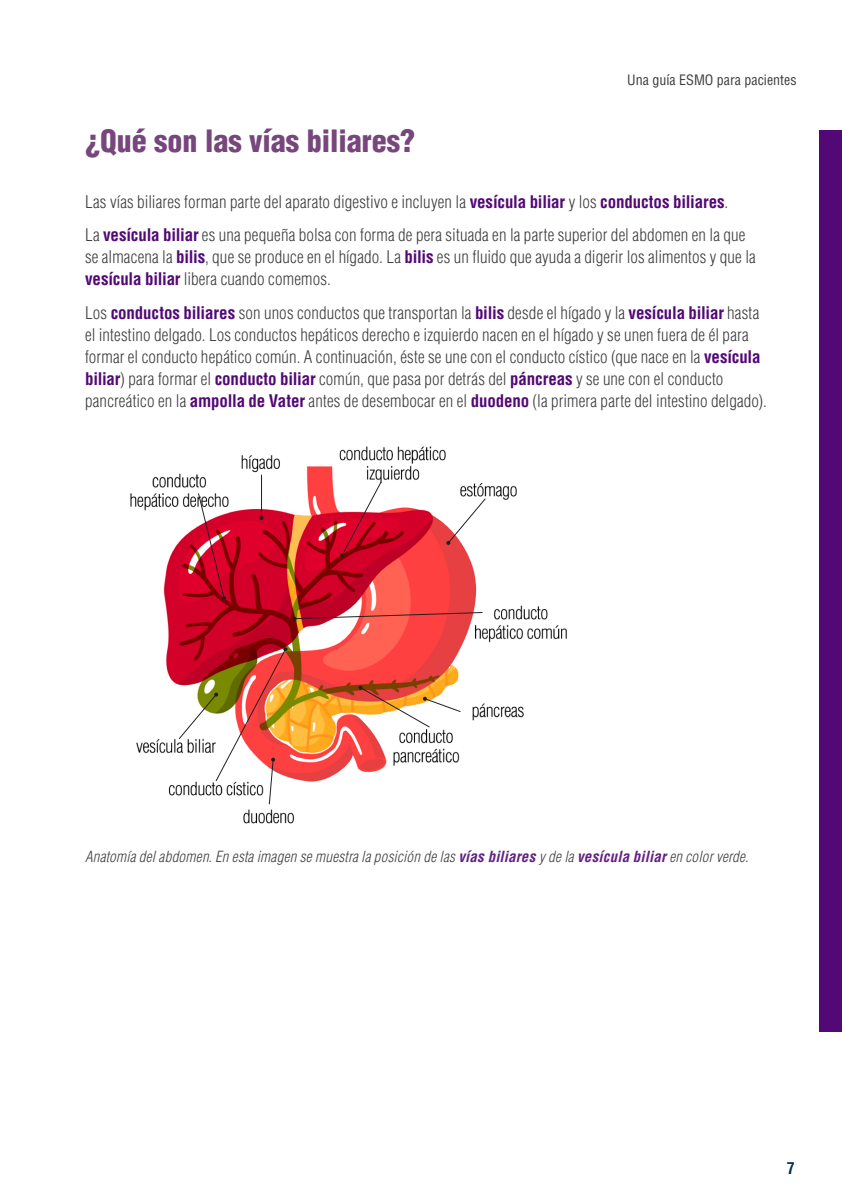
<style>
.page{position:relative;width:842px;height:1191px;background:#fff}
.page>*{position:absolute;margin:0;border:0;box-sizing:border-box;transform-origin:0 0}
.t1{font:900 condensed 30px "Helvetica LT Std";color:#76467c}
.t2{font:300 condensed 17px/22px "Helvetica LT Std";letter-spacing:.01em;color:#3e3e3f}
.t3{font:700 condensed 16px "Helvetica LT Std";color:#002e5e}
.t4{font:italic 300 condensed 15px "Helvetica";letter-spacing:.015em;color:#3e3e3f}
.t5{font:condensed 14px "Helvetica LT Std";color:#3e3e3f}
.s1{font-weight:700;color:#520975}
.s2{font-family:"Helvetica LT Std";font-weight:700;color:#632283}
</style>
<div class="page">
<div style="left:819px;top:130px;width:23px;height:902px;background:#520975"></div>
<img style="left:130px;top:446px;width:437px;height:378px">
<hr style="left:261px;top:475px;width:1px;height:43px;background:#231f20">
<svg style="left:259px;top:516px;width:4px;height:4px"></svg>
<svg style="left:340px;top:481px;width:42px;height:76px"></svg>
<svg style="left:446px;top:497px;width:41px;height:48px"></svg>
<svg style="left:293px;top:611px;width:190px;height:9px;background:#d45555"></svg>
<svg style="left:178px;top:647px;width:109px;height:158px"></svg>
<svg style="left:359px;top:685px;width:103px;height:43px"></svg>
<svg style="left:197px;top:492px;width:29px;height:108px"></svg>
<p class="t5" style="left:627px;top:71px;width:171px">Una guía ESMO para pacientes</p>
<h1 class="t1" style="left:85px;top:122px;width:331px">¿Qué son las vías biliares?</h1>
<p class="t2" style="left:85px;top:185px;width:662px;line-height:33.4px">Las vías biliares forman parte del aparato digestivo e incluyen la <span class="s1">vesícula biliar</span> y los <span class="s1">conductos biliares</span>.<br>La <span class="s1">vesícula biliar</span> es una pequeña bolsa con forma de pera situada en la parte superior del abdomen en la que</p>
<p class="t2" style="left:85px;top:246px;width:672px">se almacena la <span class="s1">bilis</span>, que se produce en el hígado. La <span class="s1">bilis</span> es un fluido que ayuda a digerir los alimentos y que la <span class="s1">vesícula biliar</span> libera cuando comemos.</p>
<p class="t2" style="left:85px;top:301px;width:683px">Los <span class="s1">conductos biliares</span> son unos conductos que transportan la <span class="s1">bilis</span> desde el hígado y la <span class="s1">vesícula biliar</span> hasta el intestino delgado. Los conductos hepáticos derecho e izquierdo nacen en el hígado y se unen fuera de él para formar el conducto hepático común. A continuación, éste se une con el conducto cístico (que nace en la <span class="s1">vesícula biliar</span>) para formar el <span class="s1">conducto biliar</span> común, que pasa por detrás del <span class="s1">páncreas</span> y se une con el conducto pancreático en la <span class="s1">ampolla de Vater</span> antes de desembocar en el <span class="s1">duodeno</span> (la primera parte del intestino delgado).</p>
<p class="t4" style="left:85px;top:847px;width:665px">Anatomía del abdomen. En esta imagen se muestra la posición de las <span class="s2">vías biliares</span> y de la <span class="s2">vesícula biliar</span> en color verde.</p>
<p class="t3" style="left:787px;top:1158px;width:9px">7</p>
</div>
